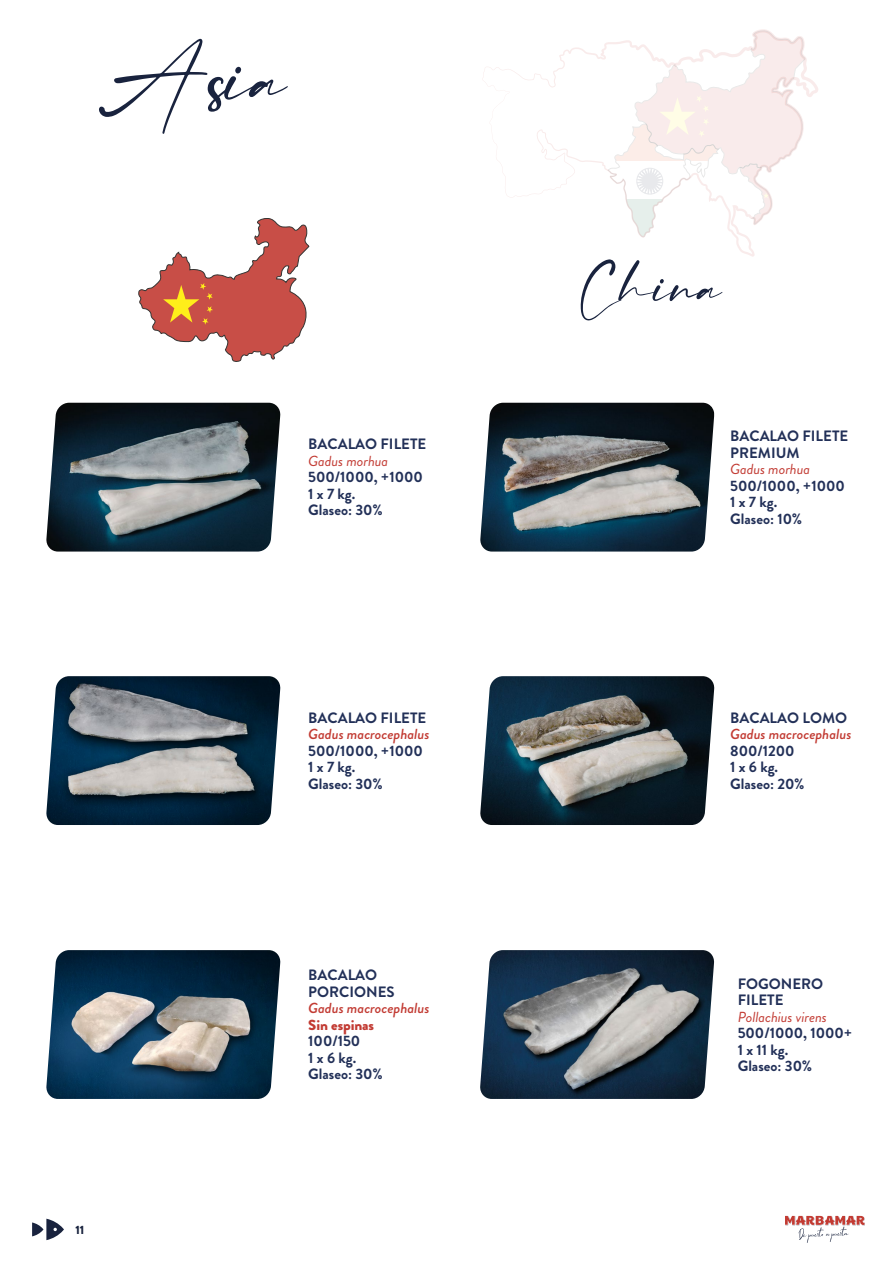
<style>
.page{position:relative;width:893px;height:1263px;background:#fff}
.page>*{position:absolute;margin:0;border:0;box-sizing:border-box;transform-origin:0 0}
.t1{font:90px "Callista";color:#19233e}
.t2{font:60px "Callista";color:#19233e}
.t3{font:700 15px/16.5px "Brandon Grotesque";color:#223058}
.t4{font:italic 500 14.55px "Brandon Grotesque";letter-spacing:-.005em;color:#c23b33}
.t5{font:italic 14.55px "Brandon Grotesque";letter-spacing:-.005em;color:#c23b33}
.t6{font:900 14.55px "Brandon Grotesque";letter-spacing:-.005em;color:#c23b33}
.t7{font:900 12px "Brandon Grotesque";color:#19233e}
.s1{font-family:"Cookie"}
</style>
<div class="page">
<img style="left:480px;top:950px;width:234px;height:149px">
<img style="left:46px;top:403px;width:235px;height:148px">
<img style="left:46px;top:676px;width:235px;height:149px">
<img style="left:480px;top:403px;width:234px;height:148px">
<img style="left:480px;top:676px;width:235px;height:149px">
<img style="left:46px;top:950px;width:235px;height:149px">
<svg style="left:785px;top:1216px;width:80px;height:27px"></svg>
<svg style="left:32px;top:1219px;width:32px;height:21px"></svg>
<svg style="left:483px;top:29px;width:335px;height:228px"></svg>
<svg style="left:607px;top:31px;width:198px;height:207px"></svg>
<svg style="left:139px;top:218px;width:170px;height:144px"></svg>
<h1 class="t1" style="left:99px;top:19px;width:189px">A<span class="s1">s</span>ia</h1>
<p class="t7" style="left:75px;top:1221px;width:10px">11</p>
<p class="t3" style="left:308px;top:436px;width:120px">BACALAO FILETE</p>
<p class="t5" style="left:308px;top:451px;width:81px">Gadus morhua</p>
<p class="t3" style="left:308px;top:469px;width:116px">500/1000, +1000<br>1 x 7 kg.<br>Glaseo: 30%</p>
<p class="t3" style="left:308px;top:710px;width:120px">BACALAO FILETE</p>
<p class="t4" style="left:308px;top:724px;width:123px">Gadus macrocephalus</p>
<p class="t3" style="left:308px;top:743px;width:116px">500/1000, +1000<br>1 x 7 kg.<br>Glaseo: 30%</p>
<p class="t3" style="left:308px;top:967px;width:88px">BACALAO<br>PORCIONES</p>
<p class="t4" style="left:308px;top:998px;width:123px">Gadus macrocephalus</p>
<p class="t6" style="left:308px;top:1014px;width:67px">Sin espinas</p>
<p class="t3" style="left:308px;top:1033px;width:76px">100/150<br>1 x 6 kg.<br>Glaseo: 30%</p>
<h2 class="t2" style="left:580px;top:247px;width:142px">China</h2>
<p class="t3" style="left:730px;top:428px;width:120px">BACALAO FILETE<br>PREMIUM</p>
<p class="t5" style="left:730px;top:459px;width:81px">Gadus morhua</p>
<p class="t3" style="left:730px;top:477px;width:116px">500/1000, +1000<br>1 x 7 kg.<br>Glaseo: 10%</p>
<p class="t3" style="left:730px;top:710px;width:118px">BACALAO LOMO</p>
<p class="t4" style="left:730px;top:724px;width:123px">Gadus macrocephalus</p>
<p class="t3" style="left:730px;top:743px;width:76px">800/1200<br>1 x 6 kg.<br>Glaseo: 20%</p>
<p class="t3" style="left:738px;top:975px;width:87px">FOGONERO<br>FILETE</p>
<p class="t5" style="left:738px;top:1006px;width:91px">Pollachius virens</p>
<p class="t3" style="left:738px;top:1025px;width:116px">500/1000, 1000+<br>1 x 11 kg.<br>Glaseo: 30%</p>
</div>
